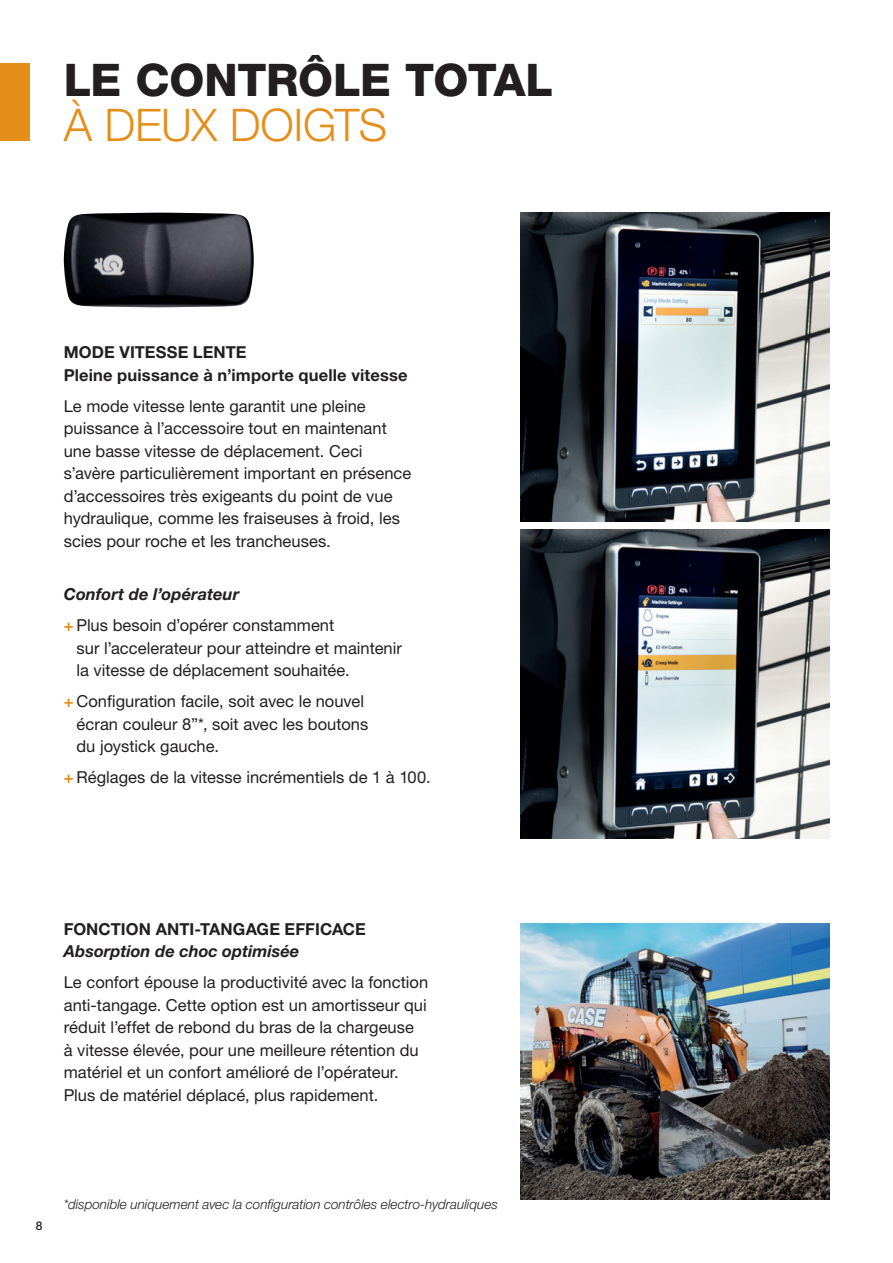
<style>
.page{position:relative;width:893px;height:1263px;background:#fff}
.page>*{position:absolute;margin:0;border:0;box-sizing:border-box;transform-origin:0 0}
.TITOLO_1{font:800 45px "Helvetica Neue LT Pro";letter-spacing:-.01em;color:#231f20}
.TITOLO_2{font:300 45px "Helvetica Neue LT Pro";letter-spacing:-.01em;color:#e58e19}
.TXT__11-15{font:16.5px/22.5px "Helvetica Neue LT Pro";color:#231f20}
.TITOLETTI{font:700 16.5px/22.5px "Helvetica Neue LT Pro";letter-spacing:.01em;color:#231f20}
.TITOLETTI-2{font:italic 700 16.5px "Helvetica Neue LT Pro";color:#231f20}
.TXT__9-11{font:italic 300 13.5px "Helvetica Neue LT Pro";color:#231f20}
.t1{font:500 12px "Helvetica Neue LT Pro";color:#231f20}
.s1{font-weight:700;color:#e58e19}
.s2{font-style:italic}
</style>
<div class="page">
<img style="left:521px;top:529px;width:308px;height:309px">
<img style="left:521px;top:213px;width:308px;height:308px">
<img style="left:521px;top:923px;width:308px;height:276px">
<img style="left:64px;top:213px;width:190px;height:94px">
<div style="left:0;top:64px;width:30px;height:77px;background:#e58e19"></div>
<p class="TITOLO_1" style="left:64px;top:53px;width:491px">LE CONTRÔLE TOTAL</p>
<p class="TITOLO_2" style="left:64px;top:97px;width:325px">À DEUX DOIGTS</p>
<p class="TITOLETTI" style="left:64px;top:341px;width:345px">MODE VITESSE LENTE<br>Pleine puissance à n’importe quelle vitesse</p>
<p class="TXT__11-15" style="left:64px;top:394px;width:349px">Le mode vitesse lente garantit une pleine puissance à l’accessoire tout en maintenant une basse vitesse de déplacement. Ceci s’avère particulièrement important en présence d’accessoires très exigeants du point de vue hydraulique, comme les fraiseuses à froid, les scies pour roche et les trancheuses.</p>
<p class="TITOLETTI-2" style="left:64px;top:584px;width:177px">Confort de l’opérateur</p>
<p class="TXT__11-15" style="left:77px;top:614px;width:327px;text-indent:-13px"><span class="s1">+</span> Plus besoin d’opérer constamment<br>sur l’accelerateur pour atteindre et maintenir la vitesse de déplacement souhaitée.</p>
<p class="TXT__11-15" style="left:77px;top:690px;width:293px;text-indent:-13px"><span class="s1">+</span> Configuration facile, soit avec le nouvel écran couleur 8”*, soit avec les boutons du joystick gauche.</p>
<p class="TXT__11-15" style="left:64px;top:766px;width:368px"><span class="s1">+</span> Réglages de la vitesse incrémentiels de 1 à 100.</p>
<p class="TITOLETTI" style="left:64px;top:917px;width:304px">FONCTION ANTI-TANGAGE EFFICACE<br><span class="s2">Absorption de choc optimisée</span></p>
<p class="TXT__11-15" style="left:64px;top:971px;width:366px">Le confort épouse la productivité avec la fonction anti-tangage. Cette option est un amortisseur qui réduit l’effet de rebond du bras de la chargeuse<br>à vitesse élevée, pour une meilleure rétention du matériel et un confort amélioré de l’opérateur.<br>Plus de matériel déplacé, plus rapidement.</p>
<p class="t1" style="left:36px;top:1218px;width:8px">8</p>
<p class="TXT__9-11" style="left:64px;top:1196px;width:436px">*disponible uniquement avec la configuration contrôles electro-hydrauliques</p>
</div>
